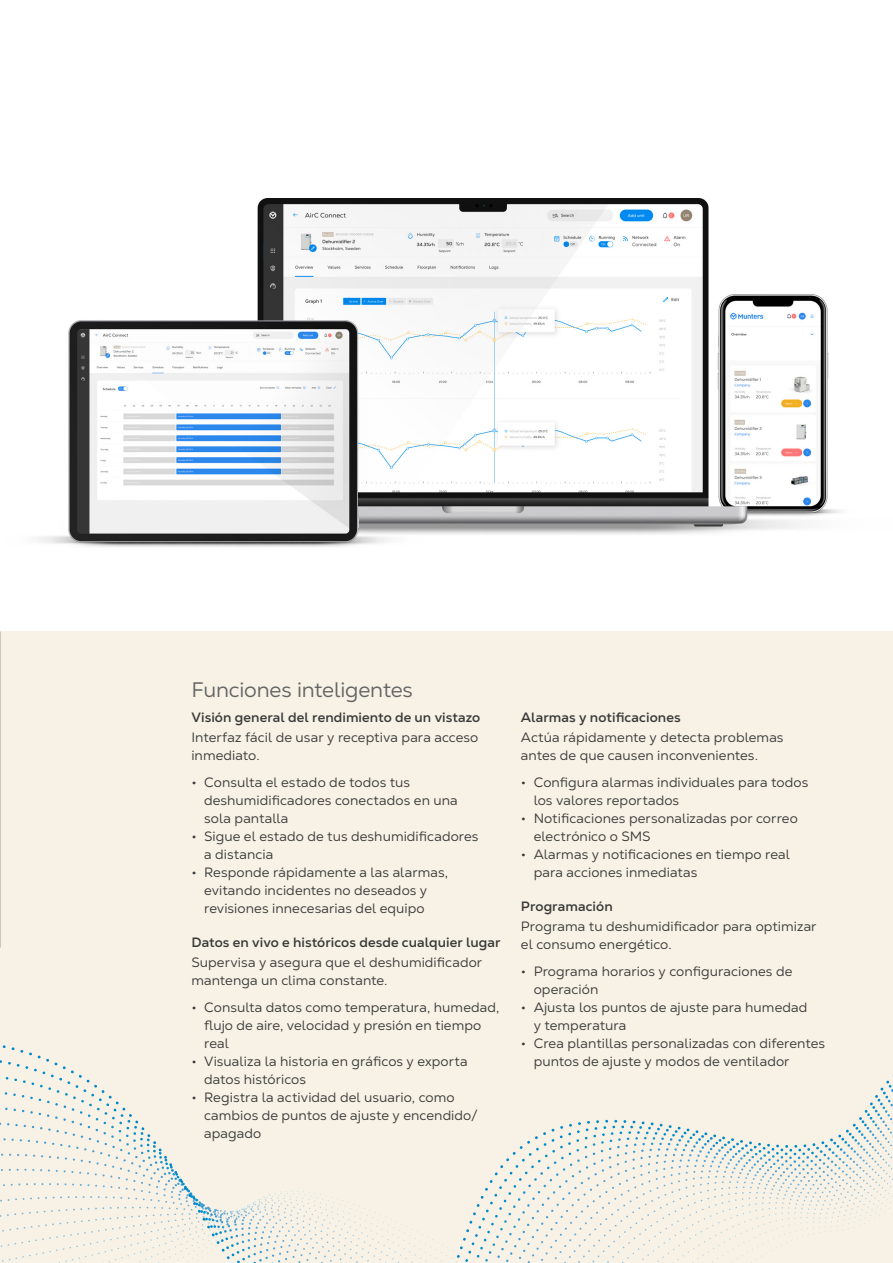
<style>
.page{position:relative;width:893px;height:1263px;background:#fff}
.page>*{position:absolute;margin:0;border:0;box-sizing:border-box;transform-origin:0 0}
.t1{font:21px "Nexa Text";letter-spacing:-.01em;color:#626463}
.t2{font:13.5px/18px "Nexa Text";letter-spacing:.005em;color:#383937}
.t3{font:700 13.5px "Nexa Text";letter-spacing:.005em;color:#383937}
</style>
<div class="page">
<div style="left:0;top:631px;width:893px;height:632px;background:#f8f1e6"></div>
<svg style="left:1px;top:1045px;width:892px;height:218px"></svg>
<img style="left:0;top:947px;width:1px;height:316px">
<img style="left:38px;top:199px;width:803px;height:348px">
<h1 class="t1" style="left:191px;top:677px;width:223px">Funciones inteligentes</h1>
<p class="t3" style="left:191px;top:709px;width:291px">Visión general del rendimiento de un vistazo</p>
<p class="t2" style="left:191px;top:728px;width:289px">Interfaz fácil de usar y receptiva para acceso inmediato.</p>
<p class="t2" style="left:204px;top:773px;width:255px;text-indent:-13px">• Consulta el estado de todos tus deshumidificadores conectados en una sola pantalla</p>
<p class="t2" style="left:204px;top:827px;width:276px;text-indent:-13px">• Sigue el estado de tus deshumidificadores a distancia</p>
<p class="t2" style="left:204px;top:863px;width:246px;text-indent:-13px">• Responde rápidamente a las alarmas, evitando incidentes no deseados y revisiones innecesarias del equipo</p>
<p class="t3" style="left:191px;top:934px;width:311px">Datos en vivo e históricos desde cualquier lugar</p>
<p class="t2" style="left:191px;top:953px;width:292px">Supervisa y asegura que el deshumidificador mantenga un clima constante.</p>
<p class="t2" style="left:204px;top:998px;width:297px;text-indent:-13px">• Consulta datos como temperatura, humedad, flujo de aire, velocidad y presión en tiempo real</p>
<p class="t2" style="left:204px;top:1052px;width:265px;text-indent:-13px">• Visualiza la historia en gráficos y exporta datos históricos</p>
<p class="t2" style="left:204px;top:1088px;width:275px;text-indent:-13px">• Registra la actividad del usuario, como cambios de puntos de ajuste y encendido/ apagado</p>
<p class="t3" style="left:521px;top:709px;width:161px">Alarmas y notificaciones</p>
<p class="t2" style="left:521px;top:728px;width:264px">Actúa rápidamente y detecta problemas antes de que causen inconvenientes.</p>
<p class="t2" style="left:534px;top:773px;width:276px;text-indent:-13px">• Configura alarmas individuales para todos los valores reportados</p>
<p class="t2" style="left:534px;top:809px;width:266px;text-indent:-13px">• Notificaciones personalizadas por correo electrónico o SMS</p>
<p class="t2" style="left:534px;top:845px;width:258px;text-indent:-13px">• Alarmas y notificaciones en tiempo real para acciones inmediatas</p>
<p class="t3" style="left:521px;top:898px;width:93px">Programación</p>
<p class="t2" style="left:521px;top:917px;width:297px">Programa tu deshumidificador para optimizar el consumo energético.</p>
<p class="t2" style="left:534px;top:962px;width:260px;text-indent:-13px">• Programa horarios y configuraciones de operación</p>
<p class="t2" style="left:534px;top:998px;width:275px;text-indent:-13px">• Ajusta los puntos de ajuste para humedad y temperatura</p>
<p class="t2" style="left:534px;top:1034px;width:293px;text-indent:-13px">• Crea plantillas personalizadas con diferentes puntos de ajuste y modos de ventilador</p>
</div>
